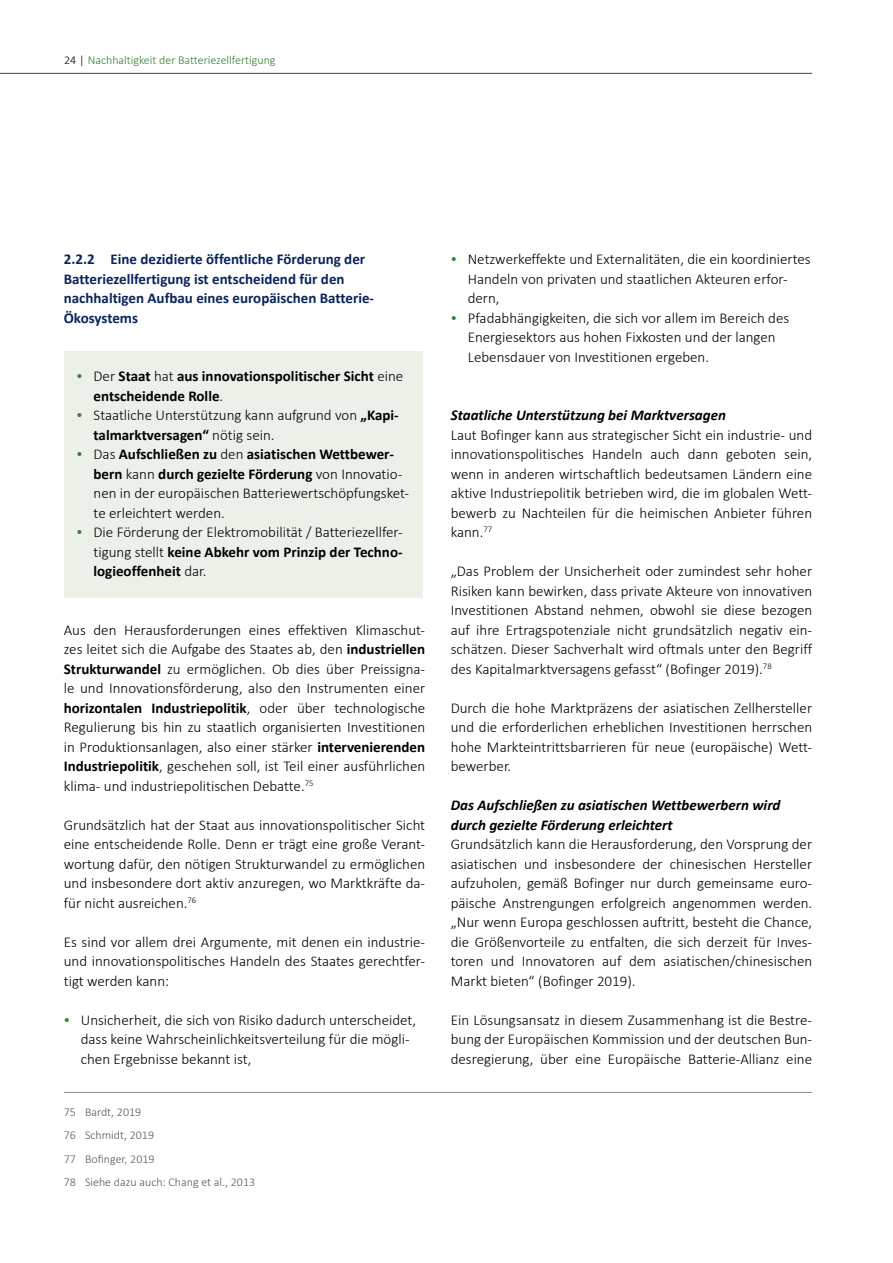
<style>
.page{position:relative;width:893px;height:1263px;background:#fff}
.page>*{position:absolute;margin:0;border:0;box-sizing:border-box;transform-origin:0 0}
.t1{font:300 15px/19.5px "Calibri";color:#000;text-align:justify}
.t2{font:700 15px/19.5px "Calibri";color:#09255c}
.t3{font:italic 700 15px/19.5px "Calibri";color:#000}
.t4{font:700 15px/19.5px "Calibri";color:#000}
.t5{font:300 12px/23.5px "Calibri";color:#565656}
.t6{font:300 12px "Calibri";color:#318034}
.s1{color:#000}
.s2{color:#318034}
.s3{font-weight:300}
.s4{font-weight:700}
</style>
<div class="page">
<hr style="left:0;top:73px;width:812px;height:1px;background:#494948">
<hr style="left:64px;top:1092px;width:748px;height:1px;background:#878786">
<div style="left:64px;top:351px;width:359px;height:246px;background:#ebf1e8"></div>
<p class="t6" style="left:64px;top:53px;width:213px"><span class="s1">24 |</span> Nachhaltigkeit der Batteriezellfertigung</p>
<p class="t2" style="left:64px;top:249px;width:312px">2.2.2 Eine dezidierte öffentliche Förderung der Batteriezellfertigung ist entscheidend für den nachhaltigen Aufbau eines europäischen Batterie-Ökosystems</p>
<p class="t4" style="left:94px;top:366px;width:311px;text-indent:-17px"><span class="s2">•</span> <span class="s3">Der</span> Staat <span class="s3">hat</span> aus innovationspolitischer Sicht <span class="s3">eine </span>entscheidende Rolle<span class="s3">.</span></p>
<p class="t1" style="left:94px;top:405px;width:307px;text-indent:-17px"><span class="s2">•</span> Staatliche Unterstützung kann aufgrund von <span class="s4">„Kapi&shy;talmarktversagen“</span> nötig sein.</p>
<p class="t1" style="left:94px;top:444px;width:317px;text-align:left;text-indent:-17px"><span class="s2">•</span> Das <span class="s4">Aufschließen zu</span> den <span class="s4">asiatischen Wettbewer&shy;bern</span> kann <span class="s4">durch gezielte Förderung</span> von Innovatio&shy;nen in der europäischen Batteriewertschöpfungsket&shy;te erleichtert werden.</p>
<p class="t1" style="left:94px;top:522px;width:311px;text-indent:-17px"><span class="s2">•</span> Die Förderung der Elektromobilität / Batteriezellfer&shy;tigung stellt <span class="s4">keine Abkehr vom Prinzip der Techno&shy;logieoffenheit</span> dar.</p>
<p class="t1" style="left:64px;top:619px;width:363px">Aus den Herausforderungen eines effektiven Klimaschut&shy;zes leitet sich die Aufgabe des Staates ab, den <span class="s4">industriellen Strukturwandel</span> zu ermöglichen. Ob dies über Preissigna&shy;le und Innovationsförderung, also den Instrumenten einer <span class="s4">horizontalen Industriepolitik</span>, oder über technologische Regulierung bis hin zu staatlich organisierten Investitionen in Produktionsanlagen, also einer stärker <span class="s4">intervenierenden Industriepolitik</span>, geschehen soll, ist Teil einer ausführlichen klima- und industriepolitischen Debatte.<sup>75</sup></p>
<p class="t1" style="left:64px;top:814px;width:363px">Grundsätzlich hat der Staat aus innovationspolitischer Sicht eine entscheidende Rolle. Denn er trägt eine große Verant&shy;wortung dafür, den nötigen Strukturwandel zu ermöglichen und insbesondere dort aktiv anzuregen, wo Marktkräfte da&shy;für nicht ausreichen.<sup>76</sup></p>
<p class="t1" style="left:64px;top:931px;width:363px">Es sind vor allem drei Argumente, mit denen ein industrie&shy;und innovationspolitisches Handeln des Staates gerechtfer&shy;tigt werden kann:</p>
<p class="t1" style="left:81px;top:1009px;width:337px;text-align:left;text-indent:-17px"><span class="s2">•</span> Unsicherheit, die sich von Risiko dadurch unterscheidet, dass keine Wahrscheinlichkeitsverteilung für die mögli&shy;chen Ergebnisse bekannt ist,</p>
<p class="t5" style="left:64px;top:1099px;width:193px">75 Bardt, 2019<br>76 Schmidt, 2019<br>77 Bofinger, 2019<br>78 Siehe dazu auch: Chang et al., 2013</p>
<p class="t1" style="left:468px;top:249px;width:344px;text-align:left;text-indent:-17px"><span class="s2">•</span> Netzwerkeffekte und Externalitäten, die ein koordiniertes<br>Handeln von privaten und staatlichen Akteuren erfor&shy;dern,</p>
<p class="t1" style="left:468px;top:307px;width:323px;text-align:left;text-indent:-17px"><span class="s2">•</span> Pfadabhängigkeiten, die sich vor allem im Bereich des<br>Energiesektors aus hohen Fixkosten und der langen<br>Lebensdauer von Investitionen ergeben.</p>
<p class="t3" style="left:451px;top:405px;width:277px">Staatliche Unterstützung bei Marktversagen</p>
<p class="t1" style="left:451px;top:424px;width:363px">Laut Bofinger kann aus strategischer Sicht ein industrie- und innovationspolitisches Handeln auch dann geboten sein, wenn in anderen wirtschaftlich bedeutsamen Ländern eine aktive Industriepolitik betrieben wird, die im globalen Wett&shy;bewerb zu Nachteilen für die heimischen Anbieter führen kann.<sup>77</sup></p>
<p class="t1" style="left:451px;top:561px;width:363px">„Das Problem der Unsicherheit oder zumindest sehr hoher Risiken kann bewirken, dass private Akteure von innovativen Investitionen Abstand nehmen, obwohl sie diese bezogen auf ihre Ertragspotenziale nicht grundsätzlich negativ ein&shy;schätzen. Dieser Sachverhalt wird oftmals unter den Begriff des Kapitalmarktversagens gefasst“ (Bofinger 2019).<sup>78</sup></p>
<p class="t1" style="left:451px;top:697px;width:363px">Durch die hohe Marktpräzens der asiatischen Zellhersteller und die erforderlichen erheblichen Investitionen herrschen hohe Markteintrittsbarrieren für neue (europäische) Wett&shy;bewerber.</p>
<p class="t3" style="left:451px;top:795px;width:331px">Das Aufschließen zu asiatischen Wettbewerbern wird durch gezielte Förderung erleichtert</p>
<p class="t1" style="left:451px;top:834px;width:363px">Grundsätzlich kann die Herausforderung, den Vorsprung der asiatischen und insbesondere der chinesischen Hersteller aufzuholen, gemäß Bofinger nur durch gemeinsame euro&shy;päische Anstrengungen erfolgreich angenommen werden. „Nur wenn Europa geschlossen auftritt, besteht die Chance, die Größenvorteile zu entfalten, die sich derzeit für Inves&shy;toren und Innovatoren auf dem asiatischen/chinesischen Markt bieten“ (Bofinger 2019).</p>
<p class="t1" style="left:451px;top:1009px;width:363px">Ein Lösungsansatz in diesem Zusammenhang ist die Bestre&shy;bung der Europäischen Kommission und der deutschen Bun&shy;desregierung, über eine Europäische Batterie-Allianz eine</p>
</div>
